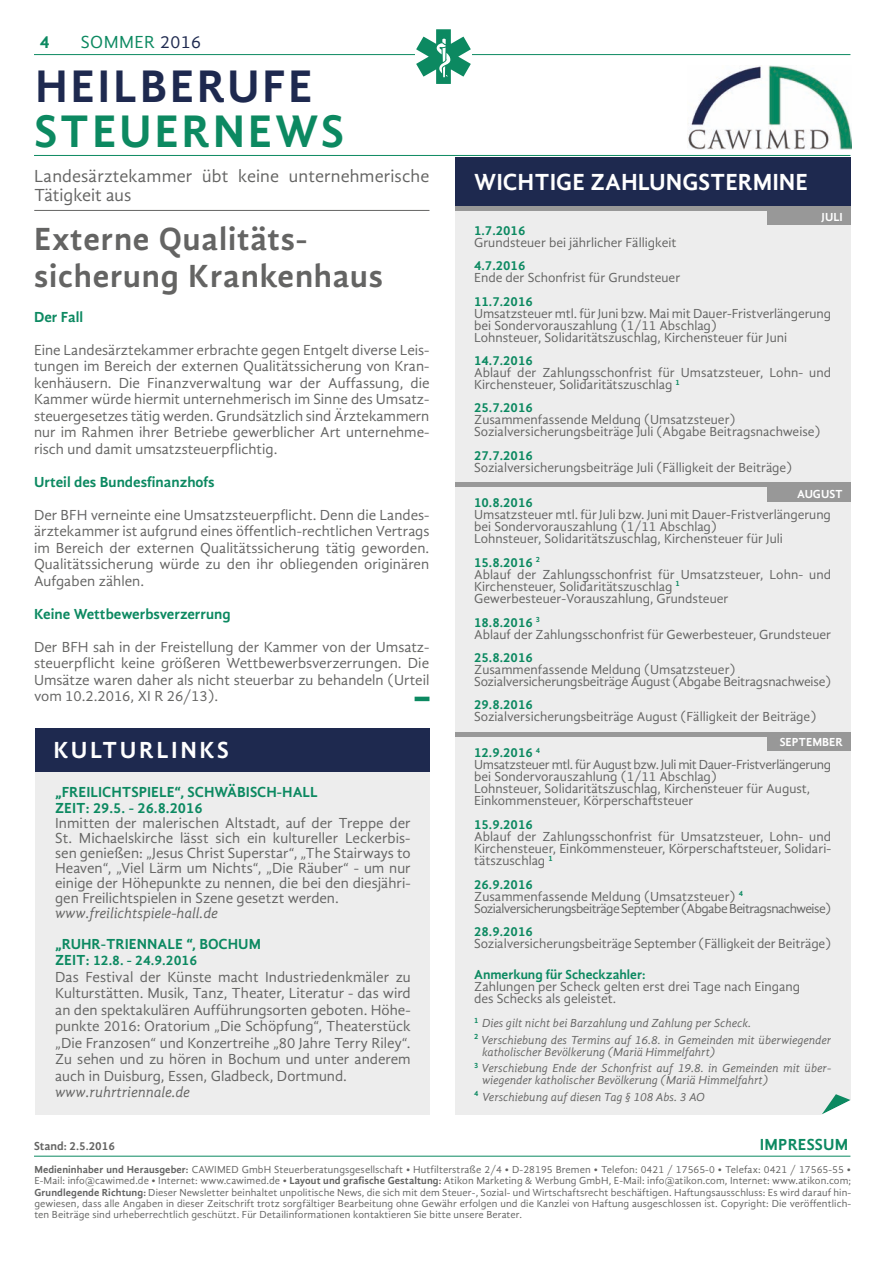
<style>
.page{position:relative;width:893px;height:1263px;background:#fff}
.page>*{position:absolute;margin:0;border:0;box-sizing:border-box;transform-origin:0 0}
.t1{font:700 46.95px "Gandhi Sans";letter-spacing:.055em;color:#1e294f}
.t2{font:700 46.95px "Gandhi Sans";letter-spacing:.055em;color:#0c8961}
.t3{font:700 33px/37.5px "Gandhi Sans";letter-spacing:.025em;color:#646463}
.t4{font:700 24px "Gandhi Sans";color:#fff}
.t5{font:700 24px "Gandhi Sans";letter-spacing:.105em;color:#fff}
.t6{font:18px/19px "Gandhi Sans";letter-spacing:.005em;color:#646463}
.t7{font:18px "Gandhi Sans";letter-spacing:.025em;color:#0c8961}
.t8{font:700 18px "Gandhi Sans";color:#0c8961}
.t9{font:700 16.5px "Gandhi Sans";letter-spacing:.01em;color:#0c8961}
.t10{font:15px/16.5px "Gandhi Sans";color:#646463;text-align:justify}
.t11{font:700 15px/16.5px "Gandhi Sans";color:#0c8961}
.t12{font:italic 15px "Gandhi Sans";color:#646463}
.t13{font:700 14.25px "Gandhi Sans";color:#0c8961}
.t14{font:13.5px/12px "Gandhi Sans";color:#646463}
.t15{font:700 13.5px "Gandhi Sans";color:#0c8961}
.t16{font:13.5px/12px "Gandhi Sans";letter-spacing:-.04em;color:#646463}
.t17{font:italic 12px/16.5px "Gandhi Sans";color:#646463}
.t18{font:700 12px "Gandhi Sans";color:#fff}
.t19{font:700 12px "Gandhi Sans";color:#646463}
.t20{font:10.5px/11.2px "Gandhi Sans";letter-spacing:.01em;color:#646463;text-align:justify}
.s1{color:#1e294f}
.s2{font-size:15px}
.s3{font-weight:700;color:#0c8961}
.s4{font-weight:700}
</style>
<div class="page">
<hr style="left:415px;top:697px;width:14px;height:4px;background:#0c8961">
<div style="left:455px;top:205px;width:395px;height:910px;background:#ededed"></div>
<div style="left:455px;top:732px;width:395px;height:5px;background:#989898"></div>
<div style="left:767px;top:733px;width:83px;height:17px;background:#989898"></div>
<div style="left:455px;top:157px;width:395px;height:49px;background:#1e294f"></div>
<svg style="left:822px;top:1094px;width:29px;height:21px"></svg>
<div style="left:455px;top:206px;width:395px;height:5px;background:#989898"></div>
<div style="left:35px;top:764px;width:394px;height:351px;background:#ededed"></div>
<div style="left:35px;top:728px;width:394px;height:44px;background:#1e294f"></div>
<div style="left:767px;top:208px;width:83px;height:17px;background:#989898"></div>
<div style="left:455px;top:482px;width:395px;height:5px;background:#989898"></div>
<div style="left:767px;top:484px;width:83px;height:17px;background:#989898"></div>
<hr style="left:34px;top:210px;width:395px;height:1px;background:#646463">
<hr style="left:34px;top:1156px;width:816px;height:1px;background:#0c8961">
<img style="left:687px;top:66px;width:164px;height:83px">
<hr style="left:34px;top:155px;width:816px;height:1px;background:#0c8961">
<hr style="left:34px;top:54px;width:816px;height:1px;background:#0c8961">
<div style="left:415px;top:50px;width:57px;height:13px;background:#fff"></div>
<svg style="left:416px;top:29px;width:55px;height:55px"></svg>
<h3 class="t8" style="left:40px;top:31px;width:11px">4</h3>
<h3 class="t7" style="left:81px;top:32px;width:122px">SOMMER <span class="s1">2016</span></h3>
<h1 class="t1" style="left:35px;top:59px;width:279px">HEILBERUFE</h1>
<h1 class="t2" style="left:34px;top:104px;width:311px">STEUERNEWS</h1>
<h3 class="t6" style="left:34px;top:166px;width:397px">Landesärztekammer übt keine unternehmerische<br>Tätigkeit aus</h3>
<h2 class="t3" style="left:34px;top:220px;width:351px">Externe Qualitäts&shy;sicherung Krankenhaus</h2>
<p class="t11" style="left:34px;top:308px;width:51px">Der Fall</p>
<p class="t10" style="left:34px;top:341px;width:397px">Eine Landesärztekammer erbrachte gegen Entgelt diverse Leis&shy;tungen im Bereich der externen Qualitätssicherung von Kran&shy;kenhäusern. Die Finanzverwaltung war der Auffassung, die Kammer würde hiermit unternehmerisch im Sinne des Umsatz&shy;steuergesetzes tätig werden. Grundsätzlich sind Ärztekammern nur im Rahmen ihrer Betriebe gewerblicher Art unternehme&shy;risch und damit umsatzsteuerpflichtig.</p>
<p class="t11" style="left:34px;top:473px;width:182px">Urteil des Bundesfinanzhofs</p>
<p class="t10" style="left:34px;top:506px;width:397px">Der BFH verneinte eine Umsatzsteuerpflicht. Denn die Landes&shy;ärztekammer ist aufgrund eines öffentlich-rechtlichen Vertrags im Bereich der externen Qualitätssicherung tätig geworden.<br>Qualitätssicherung würde zu den ihr obliegenden originären Aufgaben zählen.</p>
<p class="t11" style="left:34px;top:605px;width:198px">Keine Wettbewerbsverzerrung</p>
<p class="t10" style="left:34px;top:638px;width:397px">Der BFH sah in der Freistellung der Kammer von der Umsatz&shy;steuerpflicht keine größeren Wettbewerbsverzerrungen. Die Umsätze waren daher als nicht steuerbar zu behandeln (Urteil vom 10.2.2016, XI R 26/13).</p>
<h3 class="t5" style="left:53px;top:736px;width:177px">KULTURLINKS</h3>
<p class="t11" style="left:55px;top:783px;width:264px">„FREILICHTSPIELE“, SCHWÄBISCH-HALL<br>ZEIT: 29.5. - 26.8.2016</p>
<p class="t10" style="left:55px;top:816px;width:357px;line-height:15px">Inmitten der malerischen Altstadt, auf der Treppe der St. Michaelskirche lässt sich ein kultureller Leckerbis&shy;sen genießen: „Jesus Christ Superstar“, „The Stairways to Heaven“, „Viel Lärm um Nichts“, „Die Räuber“ - um nur einige der Höhepunkte zu nennen, die bei den diesjähri&shy;gen Freilichtspielen in Szene gesetzt werden.</p>
<p class="t12" style="left:55px;top:904px;width:164px">www.freilichtspiele-hall.de</p>
<p class="t11" style="left:55px;top:935px;width:207px">„RUHR-TRIENNALE “, BOCHUM</p>
<p class="t13" style="left:55px;top:952px;width:144px"><span class="s2">ZEIT:</span> 12.8. - 24.9.2016</p>
<p class="t10" style="left:55px;top:968px;width:357px">Das Festival der Künste macht Industriedenkmäler zu Kulturstätten. Musik, Tanz, Theater, Literatur - das wird an den spektakulären Aufführungsorten geboten. Höhe&shy;punkte 2016: Oratorium „Die Schöpfung“, Theaterstück „Die Franzosen“ und Konzertreihe „80 Jahre Terry Riley“.<br>Zu sehen und zu hören in Bochum und unter anderem auch in Duisburg, Essen, Gladbeck, Dortmund.</p>
<p class="t12" style="left:55px;top:1084px;width:136px">www.ruhrtriennale.de</p>
<h3 class="t4" style="left:474px;top:168px;width:335px">WICHTIGE ZAHLUNGSTERMINE</h3>
<p class="t18" style="left:822px;top:210px;width:23px">JULI</p>
<p class="t15" style="left:474px;top:222px;width:53px">1.7.2016</p>
<p class="t14" style="left:474px;top:236px;width:204px">Grundsteuer bei jährlicher Fälligkeit</p>
<p class="t15" style="left:474px;top:257px;width:53px">4.7.2016</p>
<p class="t14" style="left:474px;top:271px;width:208px">Ende der Schonfrist für Grundsteuer</p>
<p class="t15" style="left:474px;top:293px;width:60px">11.7.2016</p>
<p class="t14" style="left:474px;top:307px;width:359px">Umsatzsteuer mtl. für Juni bzw. Mai mit Dauer-Fristverlängerung bei Sondervorauszahlung (1/11 Abschlag)<br>Lohnsteuer, Solidaritätszuschlag, Kirchensteuer für Juni</p>
<p class="t15" style="left:474px;top:353px;width:60px">14.7.2016</p>
<p class="t14" style="left:474px;top:367px;width:358px">Ablauf der Zahlungsschonfrist für Umsatzsteuer, Lohn- und<br>Kirchensteuer, Solidaritätszuschlag <sup>1</sup></p>
<p class="t15" style="left:474px;top:400px;width:60px">25.7.2016</p>
<p class="t14" style="left:474px;top:414px;width:348px">Zusammenfassende Meldung (Umsatzsteuer)<br>Sozialversicherungsbeiträge Juli (Abgabe Beitragsnachweise)</p>
<p class="t15" style="left:474px;top:447px;width:60px">27.7.2016</p>
<p class="t14" style="left:474px;top:461px;width:320px">Sozialversicherungsbeiträge Juli (Fälligkeit der Beiträge)</p>
<p class="t15" style="left:474px;top:494px;width:60px">10.8.2016</p>
<p class="t14" style="left:474px;top:508px;width:358px">Umsatzsteuer mtl. für Juli bzw. Juni mit Dauer-Fristverlängerung bei Sondervorauszahlung (1/11 Abschlag)<br>Lohnsteuer, Solidaritätszuschlag, Kirchensteuer für Juli</p>
<p class="t14" style="left:474px;top:556px;width:358px"><span class="s3">15.8.2016</span> <sup>2<br></sup>Ablauf der Zahlungsschonfrist für Umsatzsteuer, Lohn- und Kirchensteuer, Solidaritätszuschlag <sup>1<br></sup>Gewerbesteuer-Vorauszahlung, Grundsteuer</p>
<p class="t14" style="left:474px;top:616px;width:358px"><span class="s3">18.8.2016</span> <sup>3<br></sup>Ablauf der Zahlungsschonfrist für Gewerbesteuer, Grundsteuer</p>
<p class="t15" style="left:474px;top:650px;width:60px">25.8.2016</p>
<p class="t14" style="left:474px;top:664px;width:359px">Zusammenfassende Meldung (Umsatzsteuer)<br>Sozialversicherungsbeiträge August (Abgabe Beitragsnachweise)</p>
<p class="t15" style="left:474px;top:697px;width:60px">29.8.2016</p>
<p class="t14" style="left:474px;top:711px;width:344px">Sozialversicherungsbeiträge August (Fälligkeit der Beiträge)</p>
<p class="t14" style="left:474px;top:747px;width:359px"><span class="s3">12.9.2016</span> <sup>4<br></sup>Umsatzsteuer mtl. für August bzw. Juli mit Dauer-Fristverlängerung bei Sondervorauszahlung (1/11 Abschlag)<br>Lohnsteuer, Solidaritätszuschlag, Kirchensteuer für August, Einkommensteuer, Körperschaftsteuer</p>
<p class="t15" style="left:474px;top:817px;width:60px">15.9.2016</p>
<p class="t14" style="left:474px;top:831px;width:358px;text-align:justify">Ablauf der Zahlungsschonfrist für Umsatzsteuer, Lohn- und Kirchensteuer, Einkommensteuer, Körperschaftsteuer, Solidari&shy;tätszuschlag <sup>1</sup></p>
<p class="t16" style="left:474px;top:878px;width:359px"><span class="s3">26.9.2016<br></span>Zusammenfassende Meldung (Umsatzsteuer) <sup>4<br></sup>Sozialversicherungsbeiträge September (Abgabe Beitragsnachweise)</p>
<p class="t15" style="left:474px;top:923px;width:60px">28.9.2016</p>
<p class="t14" style="left:474px;top:937px;width:359px">Sozialversicherungsbeiträge September (Fälligkeit der Beiträge)</p>
<p class="t15" style="left:474px;top:967px;width:173px">Anmerkung für Scheckzahler:</p>
<p class="t14" style="left:474px;top:981px;width:328px">Zahlungen per Scheck gelten erst drei Tage nach Eingang des Schecks als geleistet.</p>
<p class="t17" style="left:474px;top:1015px;width:358px"><sup>1</sup> Dies gilt nicht bei Barzahlung und Zahlung per Scheck.<br><sup>2</sup> Verschiebung des Termins auf 16.8. in Gemeinden mit überwiegender</p>
<p class="t17" style="left:474px;top:1044px;width:359px;text-indent:8px">katholischer Bevölkerung (Mariä Himmelfahrt)<br><sup>3</sup> Verschiebung Ende der Schonfrist auf 19.8. in Gemeinden mit über-</p>
<p class="t17" style="left:474px;top:1072px;width:295px;text-indent:8px">wiegender katholischer Bevölkerung (Mariä Himmelfahrt)<br><sup>4</sup> Verschiebung auf diesen Tag § 108 Abs. 3 AO</p>
<p class="t18" style="left:797px;top:486px;width:47px">AUGUST</p>
<p class="t18" style="left:780px;top:735px;width:65px">SEPTEMBER</p>
<p class="t9" style="left:760px;top:1135px;width:90px">IMPRESSUM</p>
<p class="t20" style="left:34px;top:1164px;width:818px"><span class="s4">Medieninhaber und Herausgeber:</span> CAWIMED GmbH Steuerberatungsgesellschaft • Hutfilterstraße 2/4 • D-28195 Bremen • Telefon: 0421 / 17565-0 • Telefax: 0421 / 17565-55 • E-Mail: info@cawimed.de • Internet: www.cawimed.de • <span class="s4">Layout und grafische Gestaltung:</span> Atikon Marketing &amp; Werbung GmbH, E-Mail: info@atikon.com, Internet: www.atikon.com; <span class="s4">Grundlegende Richtung:</span> Dieser Newsletter beinhaltet unpolitische News, die sich mit dem Steuer-, Sozial- und Wirtschaftsrecht beschäftigen. Haftungsausschluss: Es wird darauf hin&shy;gewiesen, dass alle Angaben in dieser Zeitschrift trotz sorgfältiger Bearbeitung ohne Gewähr erfolgen und die Kanzlei von Haftung ausgeschlossen ist. Copyright: Die veröffentlich&shy;ten Beiträge sind urheberrechtlich geschützt. Für Detailinformationen kontaktieren Sie bitte unsere Berater.</p>
<p class="t19" style="left:34px;top:1139px;width:83px">Stand: 2.5.2016</p>
</div>
